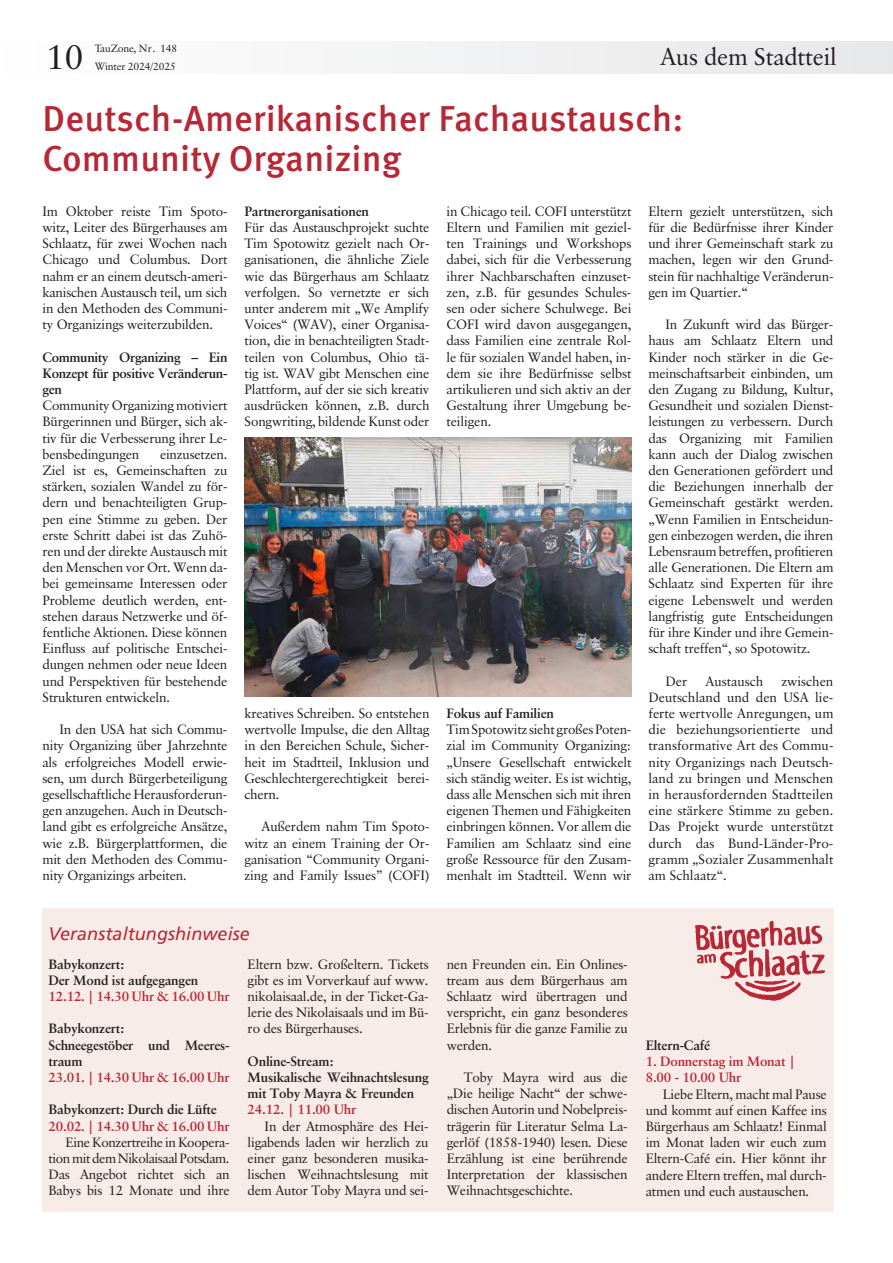
<style>
.page{position:relative;width:893px;height:1263px;background:#fff}
.page>*{position:absolute;margin:0;border:0;box-sizing:border-box;transform-origin:0 0}
.t1{font:500 36px/39.5px "Meta OT";letter-spacing:.005em;color:#b72837}
.t2{font:34.5px "Classical Garamond BT";color:#231f20}
.t3{font:24px "Classical Garamond BT";letter-spacing:-.01em;color:#231f20}
.t4{font:italic 18px "Frutiger";letter-spacing:.005em;color:#b72837}
.t5{font:13.5px/16.2px "Classical Garamond BT";letter-spacing:-.015em;color:#231f20;text-align:justify}
.t6{font:700 13.5px/16.2px "Classical Garamond BT";letter-spacing:-.015em;color:#231f20}
.t7{font:700 13.5px/16.2px "Classical Garamond BT";letter-spacing:-.015em;color:#b72837}
.t8{font:10.5px "Classical Garamond BT";letter-spacing:-.02em;color:#231f20}
</style>
<div class="page">
<div style="left:0;top:41px;width:893px;height:33px;background:#f2f3f4"></div>
<div style="left:42px;top:909px;width:791px;height:303px;background:#f8ece8"></div>
<img style="left:244px;top:438px;width:387px;height:258px">
<img style="left:694px;top:921px;width:131px;height:80px">
<h2 class="t2" style="left:46px;top:36px;width:39px">10</h2>
<p class="t8" style="left:95px;top:42px;width:84px">TauZone, Nr. 148</p>
<h3 class="t3" style="left:660px;top:42px;width:178px">Aus dem Stadtteil</h3>
<h1 class="t1" style="left:43px;top:100px;width:643px">Deutsch-Amerikanischer Fachaustausch:<br>Community Organizing</h1>
<p class="t5" style="left:43px;top:203px;width:186px">Im Oktober reiste Tim Spoto&shy;witz, Leiter des Bürgerhauses am Schlaatz, für zwei Wochen nach Chicago und Columbus. Dort nahm er an einem deutsch-ameri&shy;kanischen Austausch teil, um sich in den Methoden des Communi&shy;ty Organizings weiterzubilden.</p>
<p class="t6" style="left:43px;top:349px;width:186px;text-align:justify">Community Organizing – Ein Konzept für positive Veränderun&shy;gen</p>
<p class="t5" style="left:43px;top:397px;width:186px">Community Organizing motiviert Bürgerinnen und Bürger, sich ak&shy;tiv für die Verbesserung ihrer Le&shy;bensbedingungen</p>
<p class="t8" style="left:95px;top:60px;width:83px">Winter 2024/2025</p>
<p class="t5" style="left:446px;top:203px;width:186px">in Chicago teil. COFI unterstützt Eltern und Familien mit geziel&shy;ten Trainings und Workshops dabei, sich für die Verbesserung ihrer Nachbarschaften einzuset&shy;zen, z.B. für gesundes Schules&shy;sen oder sichere Schulwege. Bei COFI wird davon ausgegangen, dass Familien eine zentrale Rol&shy;le für sozialen Wandel haben, in&shy;dem sie ihre Bedürfnisse selbst artikulieren und sich aktiv an der Gestaltung ihrer Umgebung be&shy;teiligen.</p>
<p class="t5" style="left:648px;top:203px;width:186px">Eltern gezielt unterstützen, sich für die Bedürfnisse ihrer Kinder und ihrer Gemeinschaft stark zu machen, legen wir den Grund&shy;stein für nachhaltige Veränderun&shy;gen im Quartier.“</p>
<p class="t5" style="left:648px;top:316px;width:186px;text-indent:17px">In Zukunft wird das Bürger&shy;haus am Schlaatz Eltern und Kinder noch stärker in die Ge&shy;meinschaftsarbeit einbinden, um den Zugang zu Bildung, Kultur, Gesundheit und sozialen Dienst&shy;leistungen zu verbessern. Durch das Organizing mit Familien kann auch der Dialog zwischen den Generationen gefördert und die Beziehungen innerhalb der Gemeinschaft gestärkt werden. „Wenn Familien in Entscheidun&shy;gen einbezogen werden, die ihren Lebensraum betreffen, profitieren alle Generationen. Die Eltern am Schlaatz sind Experten für ihre eigene Lebenswelt und werden langfristig gute Entscheidungen für ihre Kinder und ihre Gemein&shy;schaft treffen“, so Spotowitz.</p>
<p class="t5" style="left:665px;top:673px;width:23px">Der</p>
<p class="t5" style="left:705px;top:673px;width:59px">Austausch</p>
<p class="t6" style="left:244px;top:203px;width:126px">Partnerorganisationen</p>
<p class="t5" style="left:244px;top:219px;width:186px">Für das Austauschprojekt suchte Tim Spotowitz gezielt nach Or&shy;ganisationen, die ähnliche Ziele wie das Bürgerhaus am Schlaatz verfolgen. So vernetzte er sich unter anderem mit „We Amplify Voices“ (WAV), einer Organisa&shy;tion, die in benachteiligten Stadt&shy;teilen von Columbus, Ohio tä&shy;tig ist. WAV gibt Menschen eine Plattform, auf der sie sich kreativ ausdrücken können, z.B. durch Songwriting, bildende Kunst oder</p>
<p class="t5" style="left:43px;top:446px;width:186px;text-indent:118px">einzusetzen.<br>Ziel ist es, Gemeinschaften zu stärken, sozialen Wandel zu för&shy;dern und benachteiligten Grup&shy;pen eine Stimme zu geben. Der erste Schritt dabei ist das Zuhö&shy;ren und der direkte Austausch mit den Menschen vor Ort. Wenn da&shy;bei gemeinsame Interessen oder Probleme deutlich werden, ent&shy;stehen daraus Netzwerke und öf&shy;fentliche Aktionen. Diese können Einfluss auf politische Entschei&shy;dungen nehmen oder neue Ideen und Perspektiven für bestehende Strukturen entwickeln.</p>
<p class="t5" style="left:43px;top:721px;width:186px;text-indent:17px">In den USA hat sich Commu&shy;nity Organizing über Jahrzehnte als erfolgreiches Modell erwie&shy;sen, um durch Bürgerbeteiligung gesellschaftliche Herausforderun&shy;gen anzugehen. Auch in Deutsch&shy;land gibt es erfolgreiche Ansätze, wie z.B. Bürgerplattformen, die mit den Methoden des Commu&shy;nity Organizings arbeiten.</p>
<p class="t5" style="left:648px;top:673px;width:186px;text-indent:133px">zwischen Deutschland und den USA lie&shy;ferte wertvolle Anregungen, um die beziehungsorientierte und transformative Art des Commu&shy;nity Organizings nach Deutsch&shy;land zu bringen und Menschen in herausfordernden Stadtteilen eine stärkere Stimme zu geben.<br>Das Projekt wurde unterstützt durch das Bund-Länder-Pro&shy;gramm „Sozialer Zusammenhalt am Schlaatz“.</p>
<p class="t5" style="left:244px;top:705px;width:186px">kreatives Schreiben. So entstehen wertvolle Impulse, die den Alltag in den Bereichen Schule, Sicher&shy;heit im Stadtteil, Inklusion und Geschlechtergerechtigkeit berei&shy;chern.</p>
<p class="t5" style="left:244px;top:818px;width:186px;text-indent:17px">Außerdem nahm Tim Spoto&shy;witz an einem Training der Or&shy;ganisation “Community Organi&shy;zing and Family Issues” (COFI)</p>
<p class="t6" style="left:446px;top:705px;width:109px">Fokus auf Familien</p>
<p class="t5" style="left:446px;top:721px;width:186px">Tim Spotowitz sieht großes Poten&shy;zial im Community Organizing: „Unsere Gesellschaft entwickelt sich ständig weiter. Es ist wichtig, dass alle Menschen sich mit ihren eigenen Themen und Fähigkeiten einbringen können. Vor allem die Familien am Schlaatz sind eine große Ressource für den Zusam&shy;menhalt im Stadtteil. Wenn wir</p>
<h3 class="t4" style="left:49px;top:923px;width:203px">Veranstaltungshinweise</h3>
<p class="t6" style="left:49px;top:956px;width:151px">Babykonzert:<br>Der Mond ist aufgegangen</p>
<p class="t7" style="left:49px;top:988px;width:182px">12.12. | 14.30 Uhr &amp; 16.00 Uhr</p>
<p class="t6" style="left:49px;top:1020px;width:183px">Babykonzert:<br>Schneegestöber und Meeres&shy;traum</p>
<p class="t7" style="left:49px;top:1069px;width:182px">23.01. | 14.30 Uhr &amp; 16.00 Uhr</p>
<p class="t6" style="left:49px;top:1101px;width:170px">Babykonzert: Durch die Lüfte</p>
<p class="t7" style="left:49px;top:1118px;width:182px">20.02. | 14.30 Uhr &amp; 16.00 Uhr</p>
<p class="t5" style="left:49px;top:1134px;width:183px;text-indent:17px">Eine Konzertreihe in Koopera&shy;tion mit dem Nikolaisaal Potsdam.<br>Das Angebot richtet sich an Babys bis 12 Monate und ihre</p>
<p class="t5" style="left:248px;top:955px;width:183px">Eltern bzw. Großeltern. Tickets gibt es im Vorverkauf auf www. nikolaisaal.de, in der Ticket-Ga&shy;lerie des Nikolaisaals und im Bü&shy;ro des Bürgerhauses.</p>
<p class="t6" style="left:248px;top:1053px;width:183px">Online-Stream:<br>Musikalische Weihnachtslesung mit Toby Mayra &amp; Freunden</p>
<p class="t7" style="left:248px;top:1101px;width:110px">24.12. | 11.00 Uhr</p>
<p class="t5" style="left:248px;top:1117px;width:183px;text-indent:17px">In der Atmosphäre des Hei&shy;ligabends laden wir herzlich zu einer ganz besonderen musika&shy;lischen Weihnachtslesung mit dem Autor Toby Mayra und sei-</p>
<p class="t5" style="left:447px;top:955px;width:183px">nen Freunden ein. Ein Onlines&shy;tream aus dem Bürgerhaus am Schlaatz wird übertragen und verspricht, ein ganz besonderes Erlebnis für die ganze Familie zu werden.</p>
<p class="t5" style="left:447px;top:1069px;width:183px;text-indent:17px">Toby Mayra wird aus die „Die heilige Nacht“ der schwe&shy;dischen Autorin und Nobelpreis&shy;trägerin für Literatur Selma La&shy;gerlöf (1858-1940) lesen. Diese Erzählung ist eine berührende Interpretation der klassischen Weihnachtsgeschichte.</p>
<p class="t6" style="left:646px;top:1037px;width:66px">Eltern-Café</p>
<p class="t7" style="left:646px;top:1053px;width:151px">1. Donnerstag im Monat |<br>8.00 - 10.00 Uhr</p>
<p class="t5" style="left:646px;top:1086px;width:183px;text-indent:17px">Liebe Eltern, macht mal Pause und kommt auf einen Kaffee ins Bürgerhaus am Schlaatz! Einmal im Monat laden wir euch zum Eltern-Café ein. Hier könnt ihr andere Eltern treffen, mal durch&shy;atmen und euch austauschen.</p>
</div>
